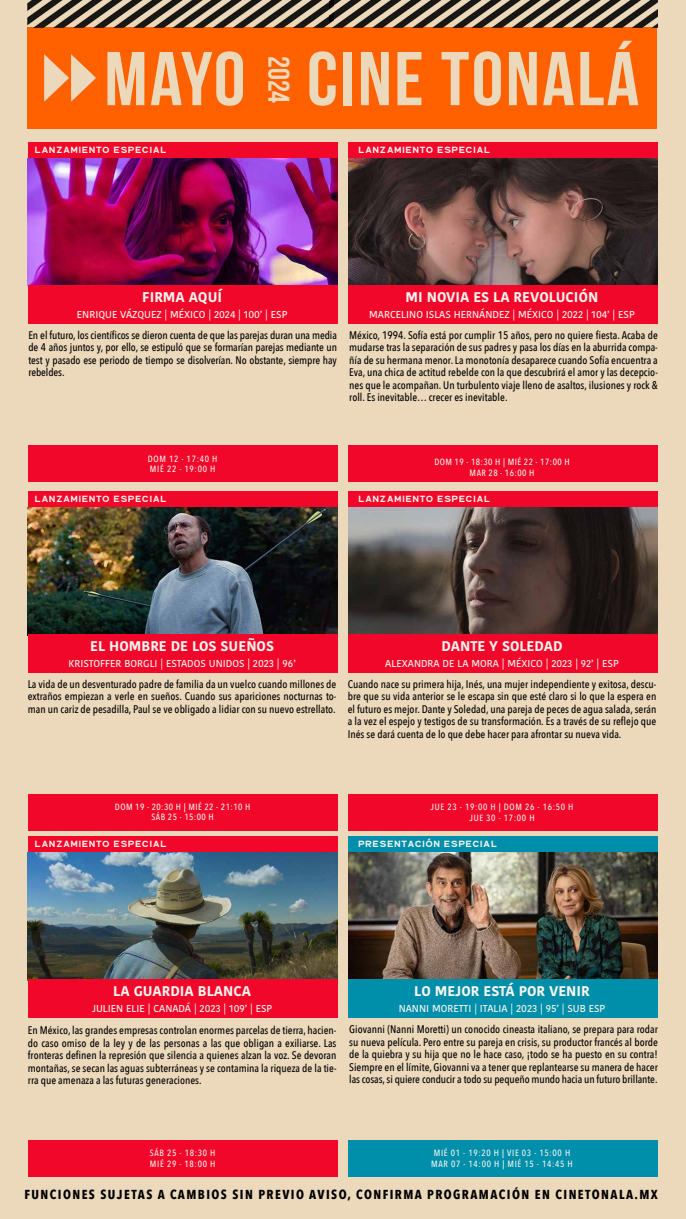
<style>
.page{position:relative;width:686px;height:1219px;background:#fff}
.page>*{position:absolute;margin:0;border:0;box-sizing:border-box;transform-origin:0 0}
.t1{font:76px "Bebas Neue";letter-spacing:.03em;color:#ecd9bb;scale:1.05 1}
.t2{font:30px "Bebas Neue";color:#ecd9bb}
.t3{font:700 14px "Kohinoor Bangla";color:#faf5ee}
.t4{font:700 13px "Avenir Next Condensed";letter-spacing:.11em;color:#000}
.t5{font:500 11px/12.5px "Avenir Next Condensed";color:#000;text-align:justify}
.t6{font:500 10px "Kohinoor Bangla";color:#faf5ee}
.t7{font:10px "Double Porter 3";letter-spacing:.1em;color:#faf5ee}
.t8{font:500 9px/10.8px "Avenir Next Condensed";letter-spacing:.075em;color:#faf5ee}
.t9{font:500 9px/10.8px "Avenir Next Condensed";letter-spacing:.05em;color:#faf5ee;text-align:center}
</style>
<div class="page">
<div style="left:0;top:0;width:685px;height:1219px;background:#ecd9bb"></div>
<div style="left:28px;top:445px;width:309px;height:37px;background:#f1072a"></div>
<div style="left:348px;top:445px;width:309px;height:37px;background:#f1072a"></div>
<div style="left:28px;top:142px;width:309px;height:17px;background:#f1072a"></div>
<div style="left:348px;top:142px;width:309px;height:17px;background:#f1072a"></div>
<img style="left:28px;top:158px;width:309px;height:127px">
<img style="left:348px;top:158px;width:309px;height:127px">
<div style="left:28px;top:28px;width:628px;height:101px;background:#ff6100"></div>
<img style="left:28px;top:0;width:301px;height:28px">
<img style="left:329px;top:0;width:327px;height:28px">
<div style="left:28px;top:285px;width:309px;height:39px;background:#f1072a"></div>
<div style="left:348px;top:285px;width:309px;height:39px;background:#f1072a"></div>
<div style="left:28px;top:795px;width:309px;height:36px;background:#f1072a"></div>
<div style="left:348px;top:795px;width:309px;height:36px;background:#f1072a"></div>
<div style="left:28px;top:1140px;width:309px;height:36px;background:#f1072a"></div>
<div style="left:348px;top:1140px;width:309px;height:36px;background:#008faa"></div>
<div style="left:28px;top:491px;width:309px;height:17px;background:#f1072a"></div>
<div style="left:348px;top:491px;width:309px;height:17px;background:#f1072a"></div>
<div style="left:28px;top:836px;width:309px;height:17px;background:#f1072a"></div>
<div style="left:348px;top:836px;width:309px;height:17px;background:#008faa"></div>
<img style="left:28px;top:508px;width:309px;height:126px">
<img style="left:28px;top:853px;width:309px;height:126px">
<img style="left:348px;top:508px;width:309px;height:126px">
<img style="left:348px;top:853px;width:309px;height:126px">
<div style="left:28px;top:979px;width:309px;height:39px;background:#f1072a"></div>
<div style="left:348px;top:979px;width:309px;height:39px;background:#008faa"></div>
<div style="left:28px;top:634px;width:309px;height:39px;background:#f1072a"></div>
<div style="left:348px;top:634px;width:309px;height:39px;background:#f1072a"></div>
<h1 class="t1" style="left:104px;top:37px;width:510px">MAYO CINE TONALÁ</h1>
<h2 class="t2" style="left:295px;top:56px;width:49px;rotate:90deg">2024</h2>
<p class="t7" style="left:35px;top:144px;width:133px">LANZAMIENTO ESPECIAL</p>
<p class="t7" style="left:358px;top:144px;width:133px">LANZAMIENTO ESPECIAL</p>
<p class="t3" style="left:142px;top:285px;width:81px">FIRMA AQUÍ</p>
<p class="t6" style="left:77px;top:306px;width:212px">ENRIQUE VÁZQUEZ | MÉXICO | 2024 | 100’ | ESP</p>
<p class="t5" style="left:28px;top:328px;width:310px">En el futuro, los científicos se dieron cuenta de que las parejas duran una media de 4 años juntos y, por ello, se estipuló que se formarían parejas mediante un test y pasado ese periodo de tiempo se disolverían. No obstante, siempre hay rebeldes.</p>
<p class="t3" style="left:405px;top:285px;width:194px">MI NOVIA ES LA REVOLUCIÓN</p>
<p class="t6" style="left:369px;top:306px;width:267px">MARCELINO ISLAS HERNÁNDEZ | MÉXICO | 2022 | 104’ | ESP</p>
<p class="t5" style="left:349px;top:328px;width:310px">México, 1994. Sofía está por cumplir 15 años, pero no quiere fiesta. Acaba de mudarse tras la separación de sus padres y pasa los días en la aburrida compa&shy;ñía de su hermana menor. La monotonía desaparece cuando Sofía encuentra a Eva, una chica de actitud rebelde con la que descubrirá el amor y las decepcio&shy;nes que le acompañan. Un turbulento viaje lleno de asaltos, ilusiones y rock &amp; roll. Es inevitable… crecer es inevitable.</p>
<p class="t8" style="left:148px;top:453px;width:71px">DOM 12 - 17:40 H<br>MIÉ 22 - 19:00 H</p>
<p class="t7" style="left:35px;top:493px;width:133px">LANZAMIENTO ESPECIAL</p>
<p class="t9" style="left:434px;top:456px;width:137px">DOM 19 - 18:30 H | MIÉ 22 - 17:00 H<br>MAR 28 - 16:00 H</p>
<p class="t7" style="left:358px;top:493px;width:133px">LANZAMIENTO ESPECIAL</p>
<p class="t3" style="left:90px;top:634px;width:185px">EL HOMBRE DE LOS SUEÑOS</p>
<p class="t6" style="left:68px;top:655px;width:229px">KRISTOFFER BORGLI | ESTADOS UNIDOS | 2023 | 96’</p>
<p class="t5" style="left:28px;top:678px;width:310px">La vida de un desventurado padre de familia da un vuelco cuando millones de extraños empiezan a verle en sueños. Cuando sus apariciones nocturnas to&shy;man un cariz de pesadilla, Paul se ve obligado a lidiar con su nuevo estrellato.</p>
<p class="t3" style="left:441px;top:634px;width:122px">DANTE Y SOLEDAD</p>
<p class="t6" style="left:385px;top:655px;width:235px">ALEXANDRA DE LA MORA | MÉXICO | 2023 | 92’ | ESP</p>
<p class="t5" style="left:347px;top:678px;width:310px">Cuando nace su primera hija, Inés, una mujer independiente y exitosa, descu&shy;bre que su vida anterior se le escapa sin que esté claro si lo que la espera en el futuro es mejor. Dante y Soledad, una pareja de peces de agua salada, serán a la vez el espejo y testigos de su transformación. Es a través de su reflejo que Inés se dará cuenta de lo que debe hacer para afrontar su nueva vida.</p>
<p class="t9" style="left:115px;top:801px;width:137px">DOM 19 - 20:30 H | MIÉ 22 - 21:10 H<br>SÁB 25 - 15:00 H</p>
<p class="t7" style="left:35px;top:838px;width:133px">LANZAMIENTO ESPECIAL</p>
<p class="t8" style="left:430px;top:801px;width:144px;text-align:center">JUE 23 - 19:00 H | DOM 26 - 16:50 H<br>JUE 30 - 17:00 H</p>
<p class="t7" style="left:358px;top:838px;width:140px">PRESENTACIÓN ESPECIAL</p>
<p class="t3" style="left:113px;top:979px;width:139px">LA GUARDIA BLANCA</p>
<p class="t6" style="left:92px;top:1001px;width:182px">JULIEN ELIE | CANADÁ | 2023 | 109’ | ESP</p>
<p class="t5" style="left:28px;top:1024px;width:310px">En México, las grandes empresas controlan enormes parcelas de tierra, hacien&shy;do caso omiso de la ley y de las personas a las que obligan a exiliarse. Las fronteras definen la represión que silencia a quienes alzan la voz. Se devoran montañas, se secan las aguas subterráneas y se contamina la riqueza de la tie&shy;rra que amenaza a las futuras generaciones.</p>
<p class="t3" style="left:414px;top:979px;width:177px">LO MEJOR ESTÁ POR VENIR</p>
<p class="t6" style="left:398px;top:1001px;width:208px">NANNI MORETTI | ITALIA | 2023 | 95’ | SUB ESP</p>
<p class="t5" style="left:349px;top:1023px;width:310px">Giovanni (Nanni Moretti) un conocido cineasta italiano, se prepara para rodar su nueva película. Pero entre su pareja en crisis, su productor francés al borde de la quiebra y su hija que no le hace caso, ¡todo se ha puesto en su contra!<br>Siempre en el límite, Giovanni va a tener que replantearse su manera de hacer las cosas, si quiere conducir a todo su pequeño mundo hacia un futuro brillante.</p>
<p class="t8" style="left:150px;top:1147px;width:67px">SÁB 25 - 18:30 H<br>MIÉ 29 - 18:00 H</p>
<p class="t8" style="left:431px;top:1147px;width:143px">MIÉ 01 - 19:20 H | VIE 03 - 15:00 H<br>MAR 07 - 14:00 H | MIÉ 15 - 14:45 H</p>
<p class="t4" style="left:24px;top:1186px;width:634px">FUNCIONES SUJETAS A CAMBIOS SIN PREVIO AVISO, CONFIRMA PROGRAMACIÓN EN CINETONALA.MX</p>
</div>
